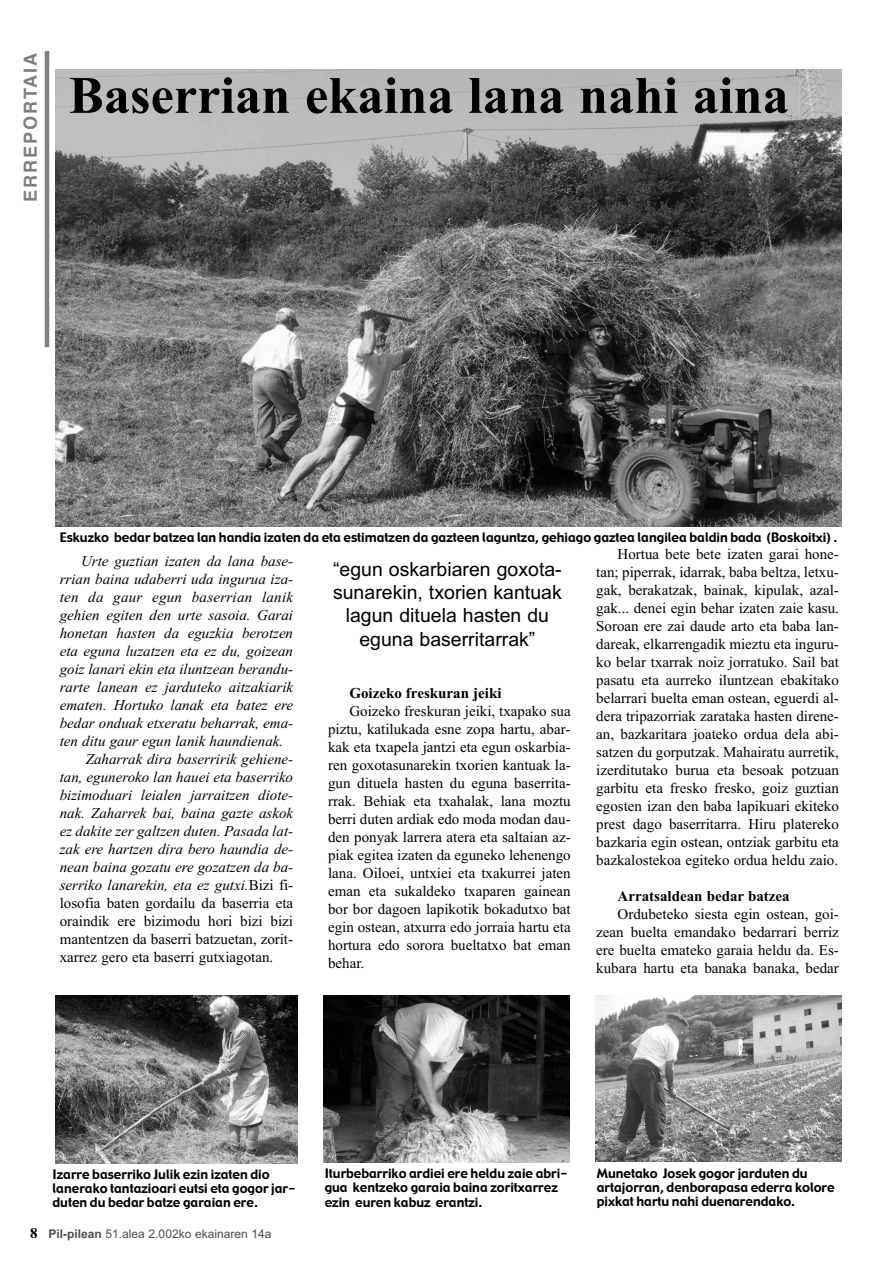
<style>
.page{position:relative;width:893px;height:1263px;background:#fff}
.page>*{position:absolute;margin:0;border:0;box-sizing:border-box;transform-origin:0 0}
.t1{font:700 52.5px "Times New Roman";color:#000}
.t2{font:19.5px/23.4px "Arial";color:#000;text-align:center}
.t3{font:700 18px "Helvetica";letter-spacing:.11em;color:#808080}
.t4{font:15px/18px "Times New Roman";color:#000;text-align:justify}
.t5{font:italic 15px "Times New Roman";color:#000}
.t6{font:700 15px "Times New Roman";color:#000}
.t7{font:italic 15px "Times New Roman";letter-spacing:.02em;color:#000}
.t8{font:12.75px/14.2px "Gadget";color:#000}
.t9{font:12px "Arial";color:#4d4d4d}
.s1{font-style:normal}
.s2{font-family:"Times New Roman";font-weight:700;font-size:15px;color:#000}
.s3{font-weight:700}
</style>
<div class="page">
<hr style="left:45px;top:51px;width:4px;height:296px;background:#808080">
<img style="left:55px;top:70px;width:787px;height:457px">
<img style="left:55px;top:995px;width:243px;height:168px">
<img style="left:595px;top:995px;width:247px;height:166px">
<img style="left:323px;top:995px;width:247px;height:168px">
<p class="t3" style="left:20px;top:202px;width:151px;rotate:-90deg">ERREPORTAIA</p>
<h1 class="t1" style="left:69px;top:64px;width:721px">Baserrian ekaina lana nahi aina</h1>
<p class="t8" style="left:60px;top:530px;width:779px">Eskuzko bedar batzea lan handia izaten da eta estimatzen da gazteen laguntza, gehiago gaztea langilea baldin bada (Boskoitxi) .</p>
<p class="t5" style="left:81px;top:552px;width:214px">Urte guztian izaten da lana base-</p>
<p class="t5" style="left:60px;top:570px;width:235px">rrian baina udaberri uda ingurua iza-</p>
<p class="t7" style="left:60px;top:588px;width:235px">ten da gaur egun baserrian lanik</p>
<p class="t5" style="left:60px;top:606px;width:235px">gehien egiten den urte sasoia. Garai</p>
<p class="t5" style="left:60px;top:624px;width:235px">honetan hasten da eguzkia berotzen</p>
<p class="t5" style="left:60px;top:642px;width:235px">eta eguna luzatzen eta ez du, goizean</p>
<p class="t5" style="left:60px;top:660px;width:235px">goiz lanari ekin eta iluntzean berandu-</p>
<p class="t5" style="left:60px;top:678px;width:235px">rarte lanean ez jarduteko aitzakiarik</p>
<p class="t5" style="left:60px;top:696px;width:235px">ematen. Hortuko lanak eta batez ere</p>
<p class="t5" style="left:60px;top:714px;width:235px">bedar onduak etxeratu beharrak, ema-</p>
<p class="t5" style="left:60px;top:732px;width:225px">ten ditu gaur egun lanik haundienak.</p>
<p class="t5" style="left:86px;top:750px;width:209px">Zaharrak dira baserririk gehiene-</p>
<p class="t5" style="left:60px;top:768px;width:235px">tan, eguneroko lan hauei eta baserriko</p>
<p class="t5" style="left:60px;top:786px;width:235px">bizimoduari leialen jarraitzen diote-</p>
<p class="t5" style="left:60px;top:804px;width:235px">nak. Zaharrek bai, baina gazte askok</p>
<p class="t5" style="left:60px;top:822px;width:235px">ez dakite zer galtzen duten. Pasada lat-</p>
<p class="t5" style="left:60px;top:840px;width:235px">zak ere hartzen dira bero haundia de-</p>
<p class="t5" style="left:60px;top:858px;width:235px">nean baina gozatu ere gozatzen da ba-</p>
<p class="t5" style="left:60px;top:876px;width:235px">serriko lanarekin, eta ez gutxi.<span class="s1">Bizi fi-</span></p>
<p class="t4" style="left:60px;top:894px;width:235px">losofia baten gordailu da baserria eta</p>
<p class="t4" style="left:60px;top:912px;width:235px">oraindik ere bizimodu hori bizi bizi</p>
<p class="t4" style="left:60px;top:930px;width:235px">mantentzen da baserri batzuetan, zorit-</p>
<p class="t4" style="left:60px;top:948px;width:215px">xarrez gero eta baserri gutxiagotan.</p>
<h2 class="t2" style="left:333px;top:557px;width:230px">“egun oskarbiaren goxota&shy;sunarekin, txorien kantuak lagun dituela hasten du eguna baserritarrak”</h2>
<p class="t6" style="left:349px;top:684px;width:154px">Goizeko freskuran jeiki</p>
<p class="t4" style="left:328px;top:701px;width:244px;text-indent:21px">Goizeko freskuran jeiki, txapako sua piztu, katilukada esne zopa hartu, abar&shy;kak eta txapela jantzi eta egun oskarbia&shy;ren goxotasunarekin txorien kantuak la&shy;gun dituela hasten du eguna baserrita&shy;rrak. Behiak eta txahalak, lana moztu berri duten ardiak edo moda modan dau&shy;den ponyak larrera atera eta saltaian az&shy;piak egitea izaten da eguneko lehenengo lana. Oiloei, untxiei eta txakurrei jaten eman eta sukaldeko txaparen gainean bor bor dagoen lapikotik bokadutxo bat egin ostean, atxurra edo jorraia hartu eta hortura edo sorora bueltatxo bat eman behar.</p>
<p class="t4" style="left:596px;top:545px;width:244px;text-indent:21px">Hortua bete bete izaten garai hone&shy;tan; piperrak, idarrak, baba beltza, letxu&shy;gak, berakatzak, bainak, kipulak, azal&shy;gak... denei egin behar izaten zaie kasu.<br>Soroan ere zai daude arto eta baba lan&shy;dareak, elkarrengadik mieztu eta inguru&shy;ko belar txarrak noiz jorratuko. Sail bat pasatu eta aurreko iluntzean ebakitako belarrari buelta eman ostean, eguerdi al&shy;dera tripazorriak zarataka hasten direne&shy;an, bazkaritara joateko ordua dela abi&shy;satzen du gorputzak. Mahairatu aurretik, izerditutako burua eta besoak potzuan garbitu eta fresko fresko, goiz guztian egosten izan den baba lapikuari ekiteko prest dago baserritarra. Hiru platereko bazkaria egin ostean, ontziak garbitu eta bazkalostekoa egiteko ordua heldu zaio.</p>
<p class="t6" style="left:617px;top:887px;width:174px">Arratsaldean bedar batzea</p>
<p class="t4" style="left:596px;top:905px;width:244px;text-indent:21px">Ordubeteko siesta egin ostean, goi&shy;zean buelta emandako bedarrari berriz ere buelta emateko garaia heldu da. Es&shy;kubara hartu eta banaka banaka, bedar</p>
<p class="t8" style="left:53px;top:1167px;width:245px">Izarre baserriko Julik ezin izaten dio lanerako tantazioari eutsi eta gogor jar&shy;duten du bedar batze garaian ere.</p>
<p class="t8" style="left:325px;top:1166px;width:245px">Iturbebarriko ardiei ere heldu zaie abri&shy;gua kentzeko garaia baina zoritxarrez ezin euren kabuz erantzi.</p>
<p class="t8" style="left:597px;top:1166px;width:239px">Munetako Josek gogor jarduten du artajorran, denborapasa ederra kolore pixkat hartu nahi duenarendako.</p>
<p class="t9" style="left:30px;top:1227px;width:243px"><span class="s2">8</span> <span class="s3">Pil-pilean</span> 51.alea 2.002ko ekainaren 14a</p>
</div>
